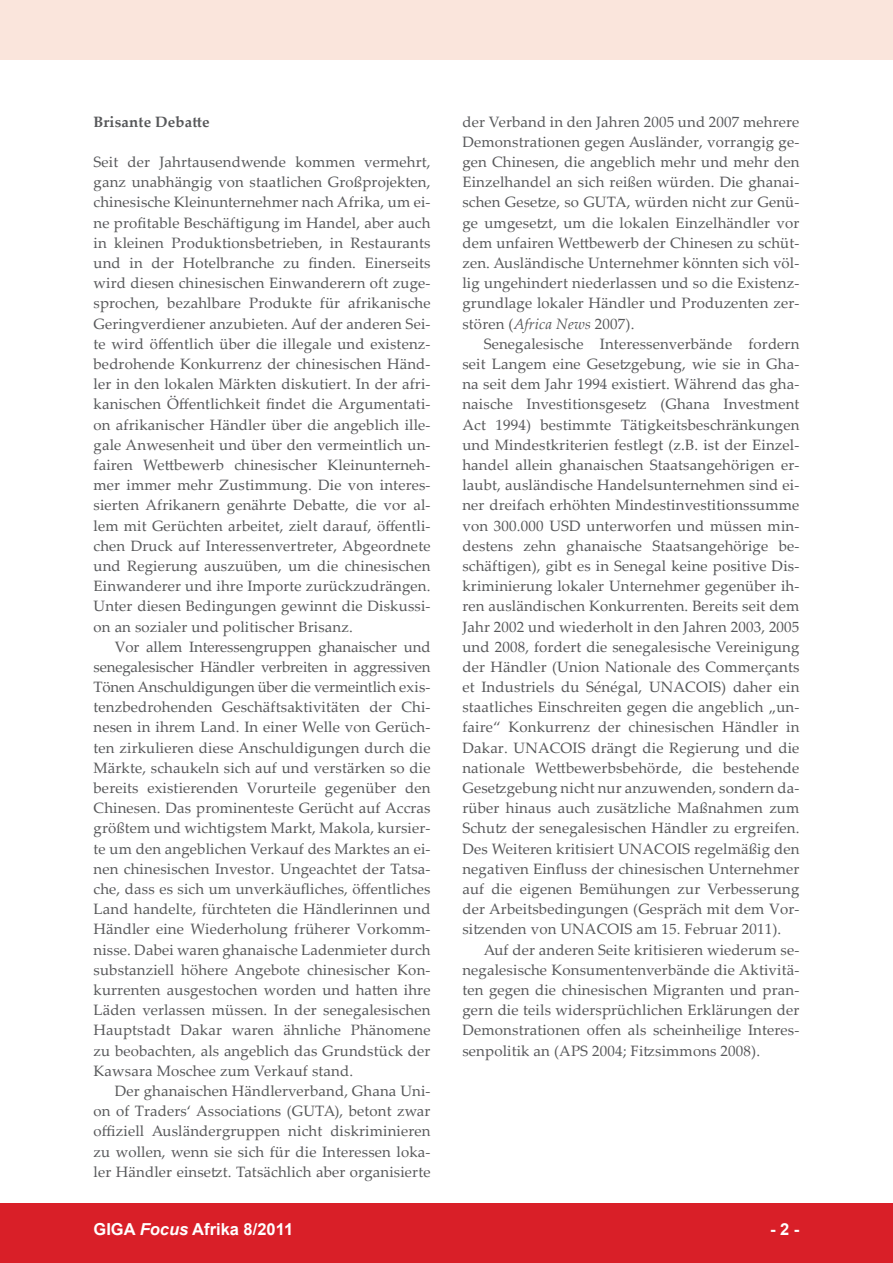
<style>
.page{position:relative;width:893px;height:1263px;background:#fff}
.page>*{position:absolute;margin:0;border:0;box-sizing:border-box;transform-origin:0 0}
.foc__text_fusszeile{font:700 16.5px "Arial";color:#fff}
.foc__text_seitenzahl{font:700 16.5px "Arial";color:#fff}
.foc__text_fliesstext{font:15px/20.2px "Palatino Linotype";letter-spacing:.01em;color:#57585a;text-align:justify}
.foc__text_1__absatz{font:15px/20.2px "Palatino Linotype";letter-spacing:.01em;color:#57585a;text-align:justify}
.foc__text_ueberschri{font:700 15px "Palatino Linotype";letter-spacing:.01em;color:#57585a}
.s1{font-style:italic}
</style>
<div class="page">
<div style="left:0;top:1203px;width:893px;height:60px;background:#d91f28"></div>
<div style="left:0;top:0;width:893px;height:60px;background:#fae5dc"></div>
<p class="foc__text_ueberschri" style="left:94px;top:111px;width:118px">Brisante Debatte</p>
<p class="foc__text_1__absatz" style="left:94px;top:151px;width:339px">Seit der Jahrtausendwende kommen vermehrt, ganz unabhängig von staatlichen Großprojekten, chinesische Kleinunternehmer nach Afrika, um ei&shy;ne profitable Beschäftigung im Handel, aber auch in kleinen Produktionsbetrieben, in Restaurants und in der Hotelbranche zu finden. Einerseits wird diesen chinesischen Einwanderern oft zuge&shy;sprochen, bezahlbare Produkte für afrikanische Geringverdiener anzubieten. Auf der anderen Sei&shy;te wird öffentlich über die illegale und existenz&shy;bedrohende Konkurrenz der chinesischen Händ&shy;ler in den lokalen Märkten diskutiert. In der afri&shy;kanischen Öffentlichkeit findet die Argumentati&shy;on afrikanischer Händler über die angeblich ille&shy;gale Anwesenheit und über den vermeintlich un&shy;fairen Wettbewerb chinesischer Kleinunterneh&shy;mer immer mehr Zustimmung. Die von interes&shy;sierten Afrikanern genährte Debatte, die vor al&shy;lem mit Gerüchten arbeitet, zielt darauf, öffentli&shy;chen Druck auf Interessenvertreter, Abgeordnete und Regierung auszuüben, um die chinesischen Einwanderer und ihre Importe zurückzudrängen.<br>Unter diesen Bedingungen gewinnt die Diskussi&shy;on an sozialer und politischer Brisanz.</p>
<p class="foc__text_fliesstext" style="left:94px;top:636px;width:339px;text-indent:21px">Vor allem Interessengruppen ghanaischer und senegalesischer Händler verbreiten in aggressiven Tönen Anschuldigungen über die vermeintlich exis&shy;tenzbedrohenden Geschäftsaktivitäten der Chi&shy;nesen in ihrem Land. In einer Welle von Gerüch&shy;ten zirkulieren diese Anschuldigungen durch die Märkte, schaukeln sich auf und verstärken so die bereits existierenden Vorurteile gegenüber den Chinesen. Das prominenteste Gerücht auf Accras größtem und wichtigstem Markt, Makola, kursier&shy;te um den angeblichen Verkauf des Marktes an ei&shy;nen chinesischen Investor. Ungeachtet der Tatsa&shy;che, dass es sich um unverkäufliches, öffentliches Land handelte, fürchteten die Händlerinnen und Händler eine Wiederholung früherer Vorkomm&shy;nisse. Dabei waren ghanaische Ladenmieter durch substanziell höhere Angebote chinesischer Kon&shy;kurrenten ausgestochen worden und hatten ihre Läden verlassen müssen. In der senegalesischen Hauptstadt Dakar waren ähnliche Phänomene zu beobachten, als angeblich das Grundstück der Kawsara Moschee zum Verkauf stand.</p>
<p class="foc__text_fliesstext" style="left:94px;top:1080px;width:338px;text-indent:21px">Der ghanaischen Händlerverband, Ghana Uni&shy;on of Traders‘ Associations (GUTA), betont zwar offiziell Ausländergruppen nicht diskriminieren zu wollen, wenn sie sich für die Interessen loka&shy;ler Händler einsetzt. Tatsächlich aber organisierte</p>
<p class="foc__text_fliesstext" style="left:462px;top:111px;width:338px">der Verband in den Jahren 2005 und 2007 mehrere Demonstrationen gegen Ausländer, vorrangig ge&shy;gen Chinesen, die angeblich mehr und mehr den Einzelhandel an sich reißen würden. Die ghanai&shy;schen Gesetze, so GUTA, würden nicht zur Genü&shy;ge umgesetzt, um die lokalen Einzelhändler vor dem unfairen Wettbewerb der Chinesen zu schüt&shy;zen. Ausländische Unternehmer könnten sich völ&shy;lig ungehindert niederlassen und so die Existenz&shy;grundlage lokaler Händler und Produzenten zer&shy;stören (<span class="s1">Africa News</span> 2007).</p>
<p class="foc__text_fliesstext" style="left:462px;top:333px;width:338px;text-indent:21px">Senegalesische Interessenverbände fordern seit Langem eine Gesetzgebung, wie sie in Gha&shy;na seit dem Jahr 1994 existiert. Während das gha&shy;naische Investitionsgesetz (Ghana Investment Act 1994) bestimmte Tätigkeitsbeschränkungen und Mindestkriterien festlegt (z.B. ist der Einzel&shy;handel allein ghanaischen Staatsangehörigen er&shy;laubt, ausländische Handelsunternehmen sind ei&shy;ner dreifach erhöhten Mindestinvestitionssumme von 300.000 USD unterworfen und müssen min&shy;destens zehn ghanaische Staatsangehörige be&shy;schäftigen), gibt es in Senegal keine positive Dis&shy;kriminierung lokaler Unternehmer gegenüber ih&shy;ren ausländischen Konkurrenten. Bereits seit dem Jahr 2002 und wiederholt in den Jahren 2003, 2005 und 2008, fordert die senegalesische Vereinigung der Händler (Union Nationale des Commerçants et Industriels du Sénégal, UNACOIS) daher ein staatliches Einschreiten gegen die angeblich „un&shy;faire“ Konkurrenz der chinesischen Händler in Dakar. UNACOIS drängt die Regierung und die nationale Wettbewerbsbehörde, die bestehende Gesetzgebung nicht nur anzuwenden, sondern da&shy;rüber hinaus auch zusätzliche Maßnahmen zum Schutz der senegalesischen Händler zu ergreifen.<br>Des Weiteren kritisiert UNACOIS regelmäßig den negativen Einfluss der chinesischen Unternehmer auf die eigenen Bemühungen zur Verbesserung der Arbeitsbedingungen (Gespräch mit dem Vor&shy;sitzenden von UNACOIS am 15. Februar 2011).</p>
<p class="foc__text_fliesstext" style="left:462px;top:939px;width:339px;text-indent:21px">Auf der anderen Seite kritisieren wiederum se&shy;negalesische Konsumentenverbände die Aktivitä&shy;ten gegen die chinesischen Migranten und pran&shy;gern die teils widersprüchlichen Erklärungen der Demonstrationen offen als scheinheilige Interes&shy;senpolitik an (APS 2004; Fitzsimmons 2008).</p>
<p class="foc__text_fusszeile" style="left:94px;top:1218px;width:201px">GIGA <span class="s1">Focus</span> Afrika 8/2011</p>
<p class="foc__text_seitenzahl" style="left:770px;top:1218px;width:31px">- 2 -</p>
</div>
